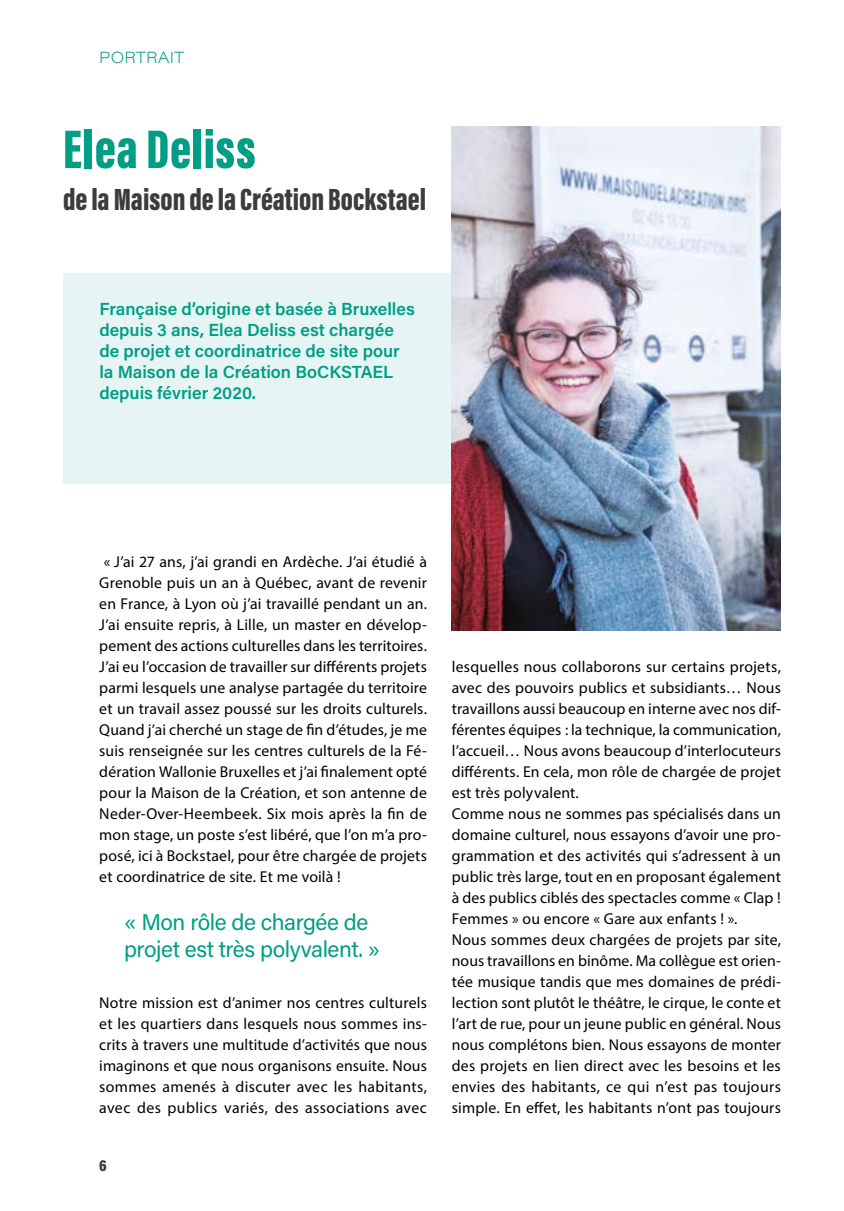
<style>
.page{position:relative;width:844px;height:1211px;background:#fff}
.page>*{position:absolute;margin:0;border:0;box-sizing:border-box;transform-origin:0 0}
.t1{font:900 56px "Acumin Pro Extra Cond";letter-spacing:.01em;color:#009e85}
.t2{font:900 31.5px "Acumin Pro Extra Cond";color:#3c3c3b}
.t3{font:22.75px/27.3px "Acumin Pro";letter-spacing:-.02em;color:#009e85}
.t4{font:600 17.5px/21px "Acumin Pro";color:#009e85}
.t5{font:15.75px/21px "Myriad Pro";letter-spacing:.01em;color:#000;text-align:justify}
.t6{font:200 15.75px "Acumin Pro Wide";letter-spacing:.005em;color:#009e85}
.t7{font:900 15.75px "Acumin Pro Cond";color:#3c3c3b}
</style>
<div class="page">
<div style="left:63px;top:273px;width:430px;height:210px;background:#e6f5f3"></div>
<img style="left:451px;top:127px;width:329px;height:503px">
<p class="t6" style="left:99px;top:46px;width:87px">PORTRAIT</p>
<h1 class="t1" style="left:63px;top:115px;width:194px">Elea Deliss</h1>
<h2 class="t2" style="left:63px;top:180px;width:364px">de la Maison de la Création Bockstael</h2>
<p class="t4" style="left:99px;top:298px;width:317px">Française d’origine et basée à Bruxelles depuis 3 ans, Elea Deliss est chargée de projet et coordinatrice de site pour la Maison de la Création BoCKSTAEL depuis février 2020.</p>
<p class="t5" style="left:99px;top:551px;width:329px">« J’ai 27 ans, j’ai grandi en Ardèche. J’ai étudié à Grenoble puis un an à Québec, avant de revenir en France, à Lyon où j’ai travaillé pendant un an.<br>J’ai ensuite repris, à Lille, un master en dévelop&shy;pement des actions culturelles dans les territoires.<br>J’ai eu l’occasion de travailler sur différents projets parmi lesquels une analyse partagée du territoire et un travail assez poussé sur les droits culturels.<br>Quand j’ai cherché un stage de fin d’études, je me suis renseignée sur les centres culturels de la Fé&shy;dération Wallonie Bruxelles et j’ai finalement opté pour la Maison de la Création, et son antenne de Neder-Over-Heembeek. Six mois après la fin de mon stage, un poste s’est libéré, que l’on m’a pro&shy;posé, ici à Bockstael, pour être chargée de projets et coordinatrice de site. Et me voilà !</p>
<h3 class="t3" style="left:124px;top:907px;width:258px">« Mon rôle de chargée de projet est très polyvalent. »</h3>
<p class="t5" style="left:99px;top:992px;width:329px">Notre mission est d’animer nos centres culturels et les quartiers dans lesquels nous sommes ins&shy;crits à travers une multitude d’activités que nous imaginons et que nous organisons ensuite. Nous sommes amenés à discuter avec les habitants, avec des publics variés, des associations avec</p>
<p class="t7" style="left:99px;top:1155px;width:9px">6</p>
<p class="t5" style="left:451px;top:656px;width:330px;text-align:left">lesquelles nous collaborons sur certains projets, avec des pouvoirs publics et subsidiants… Nous travaillons aussi beaucoup en interne avec nos dif&shy;férentes équipes : la technique, la communication, l’accueil… Nous avons beaucoup d’interlocuteurs différents. En cela, mon rôle de chargée de projet est très polyvalent.<br>Comme nous ne sommes pas spécialisés dans un domaine culturel, nous essayons d’avoir une pro&shy;grammation et des activités qui s’adressent à un public très large, tout en en proposant également à des publics ciblés des spectacles comme « Clap !<br>Femmes » ou encore « Gare aux enfants ! ».<br>Nous sommes deux chargées de projets par site, nous travaillons en binôme. Ma collègue est orien&shy;tée musique tandis que mes domaines de prédi&shy;lection sont plutôt le théâtre, le cirque, le conte et l’art de rue, pour un jeune public en général. Nous nous complétons bien. Nous essayons de monter des projets en lien direct avec les besoins et les envies des habitants, ce qui n’est pas toujours simple. En effet, les habitants n’ont pas toujours</p>
</div>
